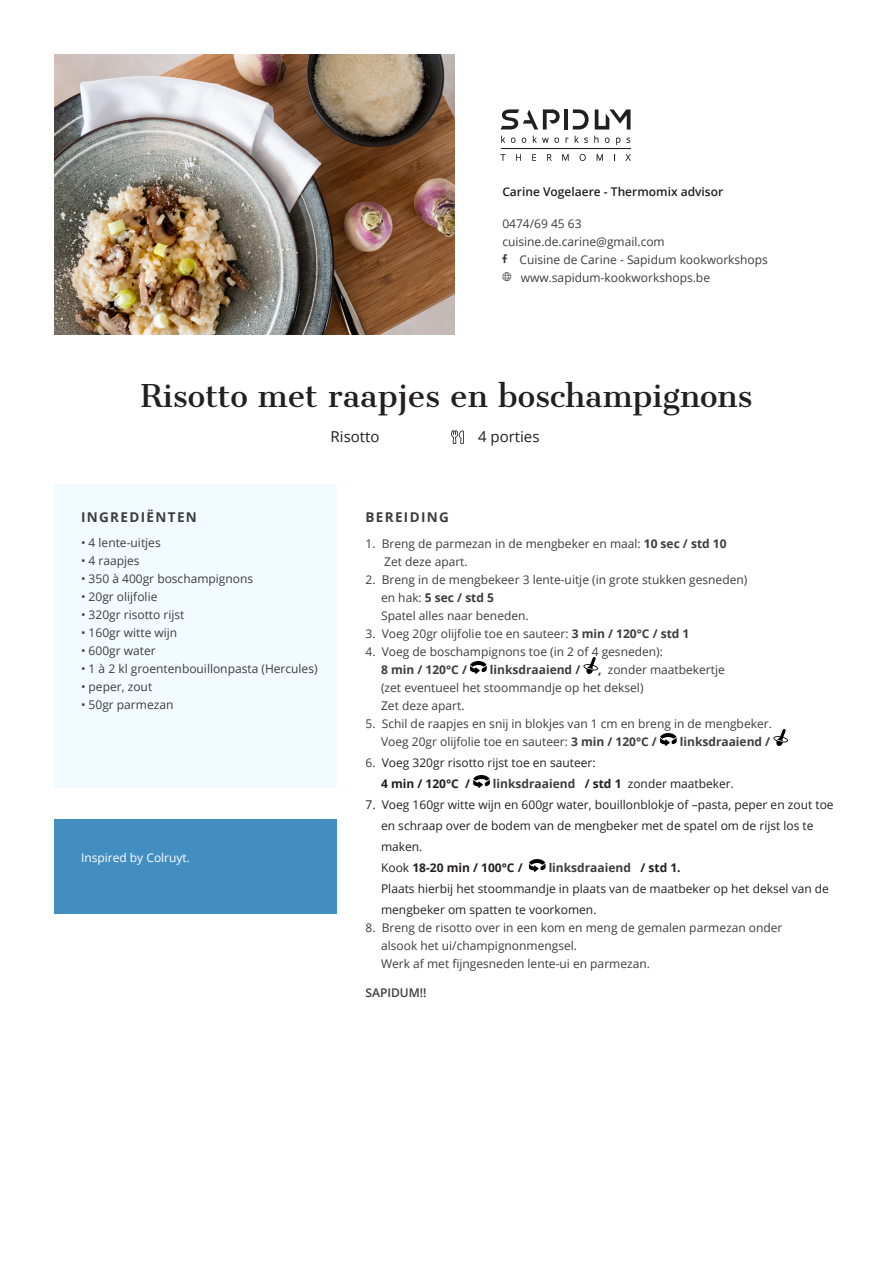
<style>
.page{position:relative;width:893px;height:1263px;background:#fff}
.page>*{position:absolute;margin:0;border:0;box-sizing:border-box;transform-origin:0 0}
.t1{font:30px "Cantata One";color:#231f20}
.t2{font:15px "Open Sans";color:#231f20}
.t3{font:700 13.5px "Open Sans";letter-spacing:.1em;color:#3e3d3d}
.text{font:12px "Open Sans";color:#3e3d3d}
.text-2{font:12px "Open Sans";color:#231f20}
.text-3{font:12px "Open Sans";color:#3d3d3d}
.text-4{font:700 12px "Open Sans";color:#3e3d3d}
.text-5{font:600 12px "Open Sans";color:#231f20}
.text-6{font:700 12px "Open Sans";color:#231f20}
.t4{font:12px "Open Sans";color:#fff}
.text-7{font:600 12px "Open Sans";color:#3e3d3d}
.s1{font-weight:700}
.s2{font-weight:400}
.s3{color:#3e3d3d}
.s4{font-weight:700;color:#3e3d3d}
.s5{color:#231f20}
</style>
<div class="page">
<div style="left:54px;top:819px;width:283px;height:95px;background:#438ec1"></div>
<div style="left:54px;top:484px;width:283px;height:304px;background:#f2fbff"></div>
<svg style="left:470px;top:661px;width:17px;height:13px"></svg>
<svg style="left:583px;top:657px;width:15px;height:17px"></svg>
<svg style="left:660px;top:733px;width:17px;height:13px"></svg>
<svg style="left:773px;top:729px;width:15px;height:17px"></svg>
<svg style="left:473px;top:775px;width:17px;height:13px"></svg>
<svg style="left:529px;top:859px;width:16px;height:13px"></svg>
<svg style="left:451px;top:430px;width:13px;height:14px"></svg>
<svg style="left:500px;top:154px;width:5px;height:7px"></svg>
<svg style="left:516px;top:154px;width:5px;height:7px"></svg>
<svg style="left:532px;top:154px;width:4px;height:7px"></svg>
<svg style="left:547px;top:154px;width:5px;height:7px"></svg>
<svg style="left:562px;top:154px;width:7px;height:7px"></svg>
<svg style="left:580px;top:154px;width:6px;height:7px"></svg>
<svg style="left:597px;top:154px;width:6px;height:7px"></svg>
<svg style="left:614px;top:154px;width:2px;height:7px"></svg>
<svg style="left:625px;top:154px;width:6px;height:7px"></svg>
<hr style="left:500px;top:148px;width:131px;height:1px;background:#231f20">
<hr style="left:501px;top:149px;width:129px;height:1px;background:#231f20">
<hr style="left:564px;top:109px;width:4px;height:21px;background:#231f20">
<svg style="left:573px;top:109px;width:16px;height:21px"></svg>
<svg style="left:595px;top:109px;width:35px;height:21px"></svg>
<svg style="left:501px;top:109px;width:59px;height:21px"></svg>
<svg style="left:501px;top:136px;width:4px;height:7px"></svg>
<svg style="left:511px;top:138px;width:4px;height:5px"></svg>
<svg style="left:522px;top:138px;width:4px;height:5px"></svg>
<svg style="left:533px;top:136px;width:26px;height:7px"></svg>
<svg style="left:575px;top:136px;width:13px;height:7px"></svg>
<svg style="left:594px;top:136px;width:4px;height:7px"></svg>
<svg style="left:605px;top:138px;width:4px;height:5px"></svg>
<svg style="left:616px;top:138px;width:4px;height:7px"></svg>
<svg style="left:627px;top:138px;width:3px;height:5px"></svg>
<img style="left:54px;top:54px;width:400px;height:280px">
<p class="text-5" style="left:502px;top:183px;width:222px">Carine Vogelaere - Thermomix advisor</p>
<p class="text" style="left:502px;top:215px;width:81px">0474/69 45 63</p>
<p class="text" style="left:502px;top:233px;width:164px">cuisine.de.carine@gmail.com</p>
<p class="text" style="left:519px;top:251px;width:250px">Cuisine de Carine - Sapidum kookworkshops</p>
<p class="text" style="left:521px;top:269px;width:191px">www.sapidum-kookworkshops.be</p>
<p class="t1" style="left:140px;top:377px;width:614px">Risotto met raapjes en boschampignons</p>
<p class="t2" style="left:331px;top:426px;width:50px">Risotto</p>
<p class="t2" style="left:478px;top:426px;width:63px">4 porties</p>
<p class="t3" style="left:81px;top:507px;width:117px">INGREDIËNTEN</p>
<p class="text-3" style="left:81px;top:535px;width:81px">• 4 lente-uitjes</p>
<p class="text-3" style="left:81px;top:553px;width:60px">• 4 raapjes</p>
<p class="text-3" style="left:81px;top:571px;width:174px">• 350 à 400gr boschampignons</p>
<p class="text-3" style="left:81px;top:589px;width:78px">• 20gr olijfolie</p>
<p class="text-3" style="left:81px;top:607px;width:105px">• 320gr risotto rijst</p>
<p class="text-3" style="left:81px;top:625px;width:98px">• 160gr witte wijn</p>
<p class="text-3" style="left:81px;top:643px;width:76px">• 600gr water</p>
<p class="text-3" style="left:81px;top:661px;width:238px">• 1 à 2 kl groentenbouillonpasta (Hercules)</p>
<p class="text-3" style="left:81px;top:679px;width:73px">• peper, zout</p>
<p class="text-3" style="left:81px;top:697px;width:94px">• 50gr parmezan</p>
<p class="t4" style="left:81px;top:850px;width:111px">Inspired by Colruyt.</p>
<p class="t3" style="left:365px;top:507px;width:85px">BEREIDING</p>
<p class="text" style="left:365px;top:535px;width:363px">1. Breng de parmezan in de mengbeker en maal: <span class="s1">10 sec / std 10</span></p>
<p class="text" style="left:384px;top:553px;width:85px">Zet deze apart.</p>
<p class="text" style="left:365px;top:571px;width:383px">2. Breng in de mengbekeer 3 lente-uitje (in grote stukken gesneden)</p>
<p class="text-4" style="left:381px;top:589px;width:114px"><span class="s2">en hak:</span> 5 sec / std 5</p>
<p class="text" style="left:381px;top:607px;width:149px">Spatel alles naar beneden.</p>
<p class="text" style="left:365px;top:625px;width:325px">3. Voeg 20gr olijfolie toe en sauteer: <span class="s1">3 min / 120°C / std 1</span></p>
<p class="text" style="left:365px;top:643px;width:299px">4. Voeg de boschampignons toe (in 2 of 4 gesneden):</p>
<p class="text-4" style="left:381px;top:661px;width:87px">8 min / 120°C /</p>
<p class="text-4" style="left:490px;top:661px;width:92px">linksdraaiend /</p>
<p class="text" style="left:598px;top:661px;width:128px"><span class="s1">,</span> zonder maatbekertje</p>
<p class="text" style="left:381px;top:679px;width:264px">(zet eventueel het stoommandje op het deksel)</p>
<p class="text" style="left:381px;top:697px;width:85px">Zet deze apart.</p>
<p class="text" style="left:365px;top:715px;width:408px">5. Schil de raapjes en snij in blokjes van 1 cm en breng in de mengbeker.</p>
<p class="text" style="left:381px;top:733px;width:277px">Voeg 20gr olijfolie toe en sauteer: <span class="s1">3 min / 120°C /</span></p>
<p class="text-4" style="left:680px;top:733px;width:92px">linksdraaiend /</p>
<p class="text-2" style="left:365px;top:754px;width:232px"><span class="s3">6.</span> Voeg 320gr risotto rijst toe en sauteer:</p>
<p class="text-6" style="left:381px;top:775px;width:91px">4 min / 120°C /</p>
<p class="text-2" style="left:493px;top:775px;width:243px"><span class="s4">linksdraaiend</span> <span class="s1">/ std 1</span> zonder maatbeker.</p>
<p class="text-2" style="left:365px;top:796px;width:470px">7. Voeg 160gr witte wijn en 600gr water, bouillonblokje of –pasta, peper en zout toe</p>
<p class="text-2" style="left:381px;top:817px;width:434px">en schraap over de bodem van de mengbeker met de spatel om de rijst los te</p>
<p class="text-2" style="left:381px;top:838px;width:43px">maken.</p>
<p class="text-6" style="left:381px;top:859px;width:143px"><span class="s2">Kook</span> 18-20 min / 100°C /</p>
<p class="text-4" style="left:549px;top:859px;width:133px">linksdraaiend <span class="s5">/ std 1.</span></p>
<p class="text-2" style="left:381px;top:880px;width:449px">Plaats hierbij het stoommandje in plaats van de maatbeker op het deksel van de</p>
<p class="text-2" style="left:381px;top:901px;width:217px">mengbeker om spatten te voorkomen.</p>
<p class="text" style="left:365px;top:919px;width:419px">8. Breng de risotto over in een kom en meng de gemalen parmezan onder</p>
<p class="text" style="left:381px;top:937px;width:197px">alsook het ui/champignonmengsel.</p>
<p class="text" style="left:381px;top:955px;width:270px">Werk af met fijngesneden lente-ui en parmezan.</p>
<p class="text-7" style="left:365px;top:984px;width:62px">SAPIDUM!!</p>
</div>
